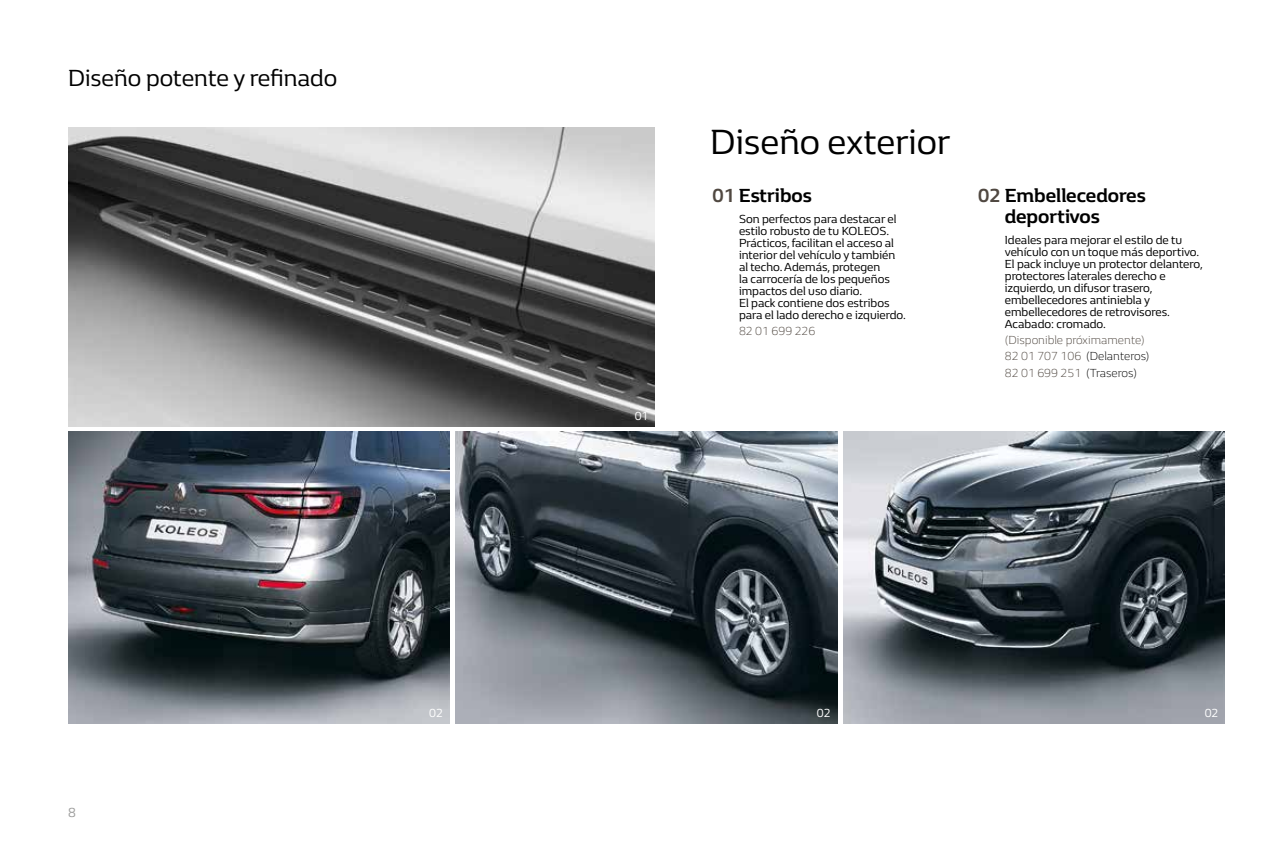
<style>
.page{position:relative;width:1276px;height:851px;background:#fff}
.page>*{position:absolute;margin:0;border:0;box-sizing:border-box;transform-origin:0 0}
.t1{font:36px "Renault Life";color:#000}
.t2{font:24px "Renault Life";color:#000}
.t3{font:700 19.5px/21px "Renault Life";color:#000}
.t4{font:13.5px "Renault Life";color:#9d9d9c}
.t5{font:12px/12px "Renault Life";color:#000}
.t6{font:300 12px/16.2px "Renault Life";color:#504841}
.t7{font:12px "Renault Life";color:#fff}
.s1{color:#504841}
.s2{color:#000}
</style>
<div class="page">
<img style="left:68px;top:128px;width:587px;height:298px">
<img style="left:68px;top:432px;width:381px;height:291px">
<img style="left:456px;top:432px;width:381px;height:291px">
<img style="left:843px;top:432px;width:382px;height:291px">
<h2 class="t2" style="left:68px;top:62px;width:271px">Diseño potente y refinado</h2>
<p class="t7" style="left:634px;top:407px;width:15px">01</p>
<h1 class="t1" style="left:710px;top:118px;width:241px">Diseño exterior</h1>
<h3 class="t3" style="left:712px;top:184px;width:101px"><span class="s1">01</span> Estribos</h3>
<p class="t5" style="left:739px;top:212px;width:168px">Son perfectos para destacar el estilo robusto de tu KOLEOS.<br>Prácticos, facilitan el acceso al interior del vehículo y también al techo. Además, protegen<br>la carrocería de los pequeños impactos del uso diario.<br>El pack contiene dos estribos para el lado derecho e izquierdo.</p>
<p class="t6" style="left:739px;top:322px;width:78px">82 01 699 226</p>
<h3 class="t3" style="left:1004px;top:184px;width:143px;text-indent:-26px"><span class="s1">02</span> Embellecedores deportivos</h3>
<p class="t5" style="left:1005px;top:233px;width:199px">Ideales para mejorar el estilo de tu vehículo con un toque más deportivo.<br>El pack incluye un protector delantero, protectores laterales derecho e izquierdo, un difusor trasero, embellecedores antiniebla y embellecedores de retrovisores.<br>Acabado: cromado.</p>
<p class="t6" style="left:1005px;top:331px;width:146px">(Disponible próximamente)<br>82 01 707 106 <span class="s2">(Delanteros)<br></span>82 01 699 251 <span class="s2">(Traseros)</span></p>
<p class="t4" style="left:68px;top:803px;width:9px">8</p>
<p class="t7" style="left:429px;top:704px;width:15px">02</p>
<p class="t7" style="left:817px;top:704px;width:15px">02</p>
<p class="t7" style="left:1204px;top:704px;width:15px">02</p>
</div>
